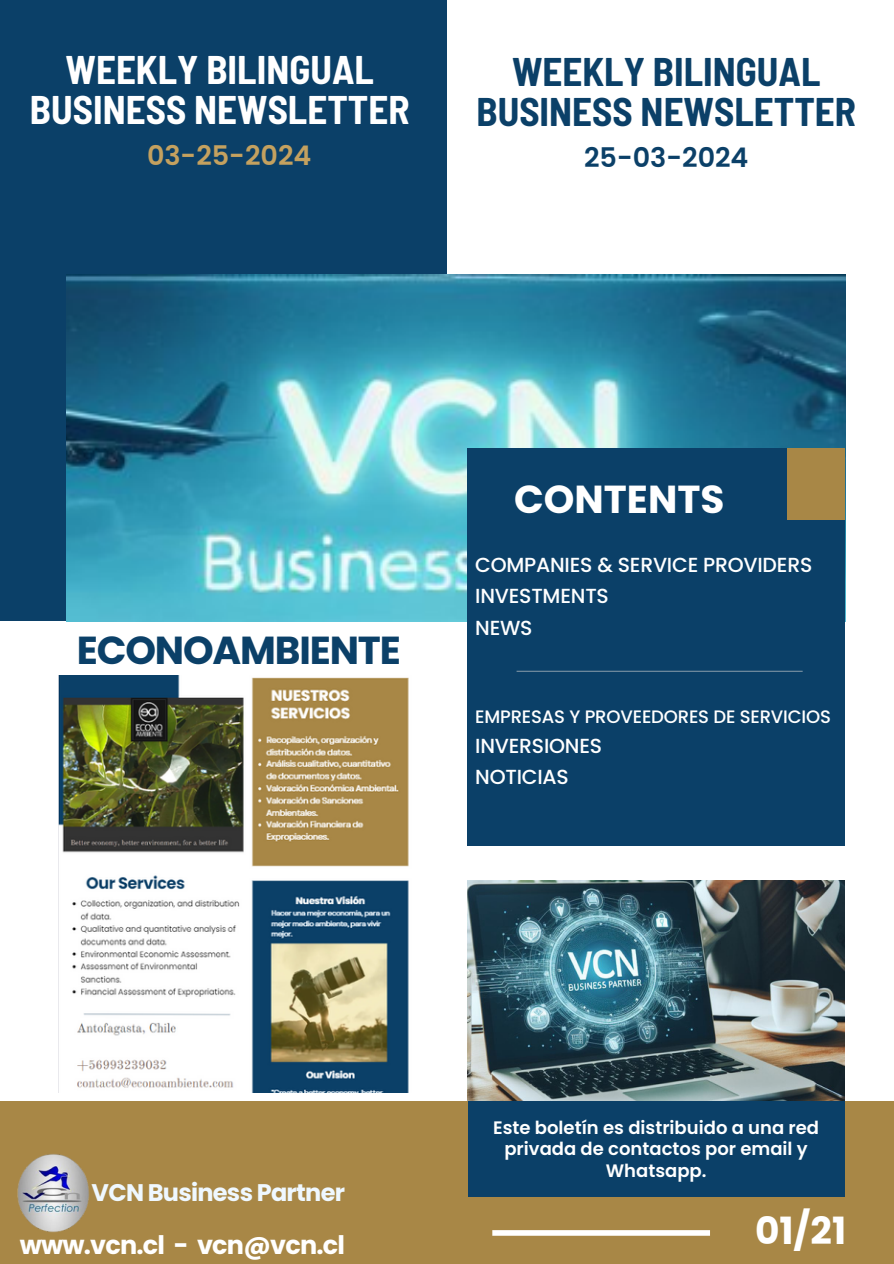
<style>
.page{position:relative;width:894px;height:1264px;background:#fff}
.page>*{position:absolute;margin:0;border:0;box-sizing:border-box;transform-origin:0 0}
.t1{font:700 semi-condensed 39px/39.3px "Barlow";color:#fff;text-align:center}
.t2{font:700 semi-condensed 39px/39.3px "Barlow";color:#0b4068;text-align:center}
.t3{font:700 39px "Poppins";letter-spacing:-.03em;color:#0b4068}
.t4{font:700 39px "Poppins";color:#fff}
.t5{font:700 37.5px "Poppins";color:#fff}
.t6{font:600 27px "Poppins";color:#0b4068}
.t7{font:600 27px "Poppins";color:#c4a15f}
.t8{font:700 25.5px "Poppins";letter-spacing:-.03em;color:#fff}
.t9{font:700 24px "Poppins";letter-spacing:-.03em;color:#eff8ff}
.t10{font:500 20.4px/31.5px "Poppins";letter-spacing:-.01em;color:#fff}
.t11{font:600 18px/21.3px "Poppins";color:#fff;text-align:center}
.t12{font:500 18px "Poppins";letter-spacing:-.01em;color:#fff}
</style>
<div class="page">
<div style="left:0;top:0;width:447px;height:621px;background:#0b4068"></div>
<div style="left:0;top:1101px;width:893px;height:162px;background:#a88746"></div>
<img style="left:66px;top:275px;width:778px;height:346px">
<img style="left:467px;top:880px;width:377px;height:220px">
<div style="left:467px;top:448px;width:377px;height:397px;background:#0b4068"></div>
<div style="left:787px;top:448px;width:57px;height:71px;background:#a88746"></div>
<hr style="left:516px;top:670px;width:286px;height:2px;background:#7c93a4">
<div style="left:467px;top:1101px;width:377px;height:95px;background:#0b4068"></div>
<img style="left:58px;top:675px;width:351px;height:416px">
<div style="left:492px;top:1230px;width:217px;height:5px;background:#fff"></div>
<img style="left:17px;top:1154px;width:72px;height:78px">
<h1 class="t1" style="left:30px;top:49px;width:381px">WEEKLY BILINGUAL<br>BUSINESS NEWSLETTER</h1>
<h5 class="t7" style="left:147px;top:136px;width:166px">03-25-2024</h5>
<h1 class="t2" style="left:476px;top:51px;width:381px">WEEKLY BILINGUAL<br>BUSINESS NEWSLETTER</h1>
<h3 class="t6" style="left:584px;top:139px;width:166px">25-03-2024</h3>
<p class="t3" style="left:77px;top:623px;width:325px">ECONOAMBIENTE</p>
<h2 class="t4" style="left:514px;top:472px;width:212px">CONTENTS</h2>
<h1 class="t10" style="left:475px;top:549px;width:338px">COMPANIES &amp; SERVICE PROVIDERS<br>INVESTMENTS<br>NEWS</h1>
<p class="t12" style="left:475px;top:704px;width:357px">EMPRESAS Y PROVEEDORES DE SERVICIOS</p>
<p class="t10" style="left:475px;top:729px;width:128px">INVERSIONES<br>NOTICIAS</p>
<h1 class="t9" style="left:92px;top:1175px;width:255px">VCN Business Partner</h1>
<p class="t8" style="left:20px;top:1226px;width:327px">www.vcn.cl - vcn@vcn.cl</p>
<h6 class="t11" style="left:493px;top:1116px;width:327px">Este boletín es distribuido a una red privada de contactos por email y<br>Whatsapp.</h6>
<h4 class="t5" style="left:754px;top:1204px;width:93px">01/21</h4>
</div>
